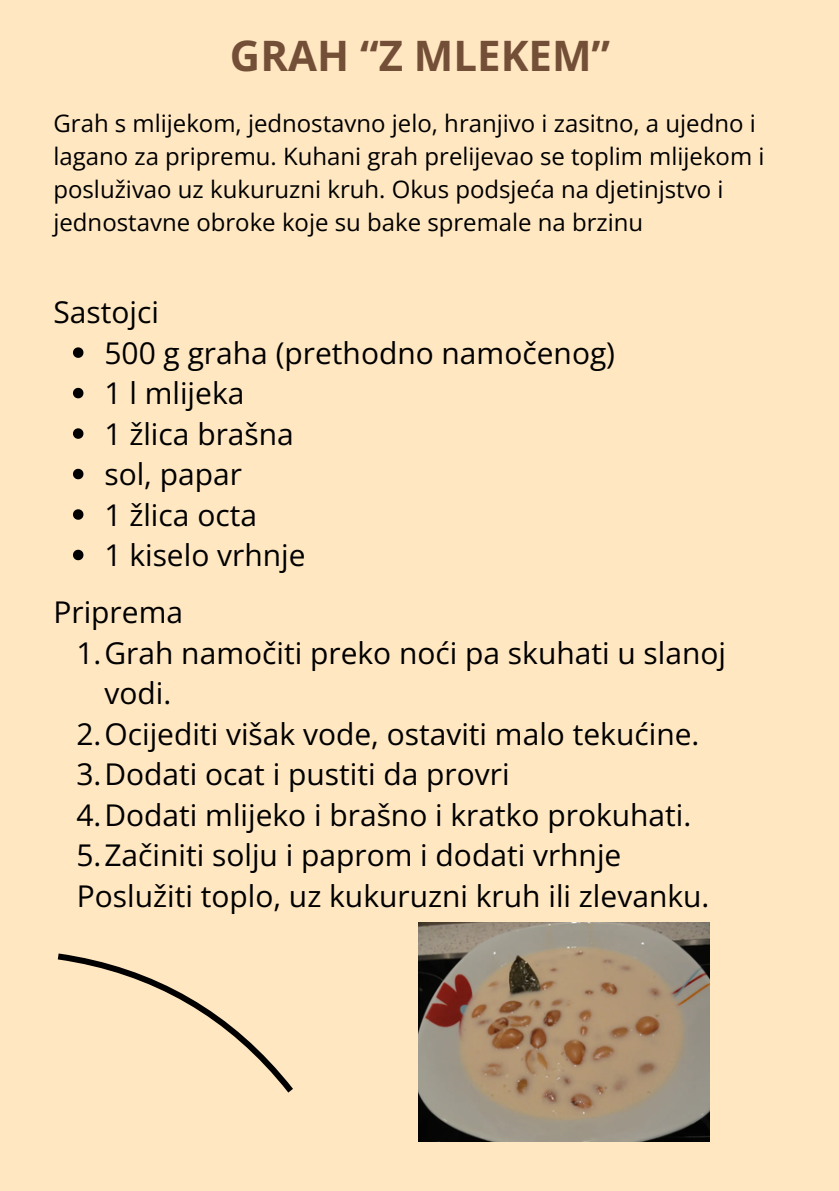
<style>
.page{position:relative;width:839px;height:1191px;background:#fff}
.page>*{position:absolute;margin:0;border:0;box-sizing:border-box;transform-origin:0 0}
.t1{font:700 42px "Open Sans";color:#734f37}
.t2{font:30px/40.4px "Open Sans";color:#000}
.t3{font:24px/33px "Open Sans";color:#000}
</style>
<div class="page">
<div style="left:0;top:0;width:838px;height:1190px;background:#ffe7c2"></div>
<img style="left:418px;top:923px;width:291px;height:219px">
<svg style="left:73px;top:347px;width:10px;height:11px"></svg>
<svg style="left:73px;top:388px;width:10px;height:10px"></svg>
<svg style="left:73px;top:428px;width:10px;height:11px"></svg>
<svg style="left:73px;top:469px;width:10px;height:10px"></svg>
<svg style="left:73px;top:509px;width:10px;height:11px"></svg>
<svg style="left:73px;top:550px;width:10px;height:10px"></svg>
<svg style="left:57px;top:953px;width:236px;height:140px"></svg>
<h1 class="t1" style="left:230px;top:27px;width:382px">GRAH “Z MLEKEM”</h1>
<p class="t3" style="left:53px;top:107px;width:712px">Grah s mlijekom, jednostavno jelo, hranjivo i zasitno, a ujedno i lagano za pripremu. Kuhani grah prelijevao se toplim mlijekom i posluživao uz kukuruzni kruh. Okus podsjeća na djetinjstvo i jednostavne obroke koje su bake spremale na brzinu</p>
<p class="t2" style="left:104px;top:292px;width:512px;text-indent:-51px">Sastojci<br>500 g graha (prethodno namočenog)<br>1 l mlijeka<br>1 žlica brašna<br>sol, papar<br>1 žlica octa<br>1 kiselo vrhnje</p>
<p class="t2" style="left:53px;top:592px;width:131px">Priprema</p>
<p class="t2" style="left:76px;top:632px;width:651px">1.Grah namočiti preko noći pa skuhati u slanoj</p>
<p class="t2" style="left:104px;top:672px;width:68px">vodi.</p>
<p class="t2" style="left:76px;top:713px;width:624px">2.Ocijediti višak vode, ostaviti malo tekućine.</p>
<p class="t2" style="left:76px;top:753px;width:434px">3.Dodati ocat i pustiti da provri</p>
<p class="t2" style="left:76px;top:794px;width:616px">4.Dodati mlijeko i brašno i kratko prokuhati.</p>
<p class="t2" style="left:76px;top:834px;width:546px">5.Začiniti solju i paprom i dodati vrhnje</p>
<p class="t2" style="left:77px;top:875px;width:634px">Poslužiti toplo, uz kukuruzni kruh ili zlevanku.</p>
</div>
